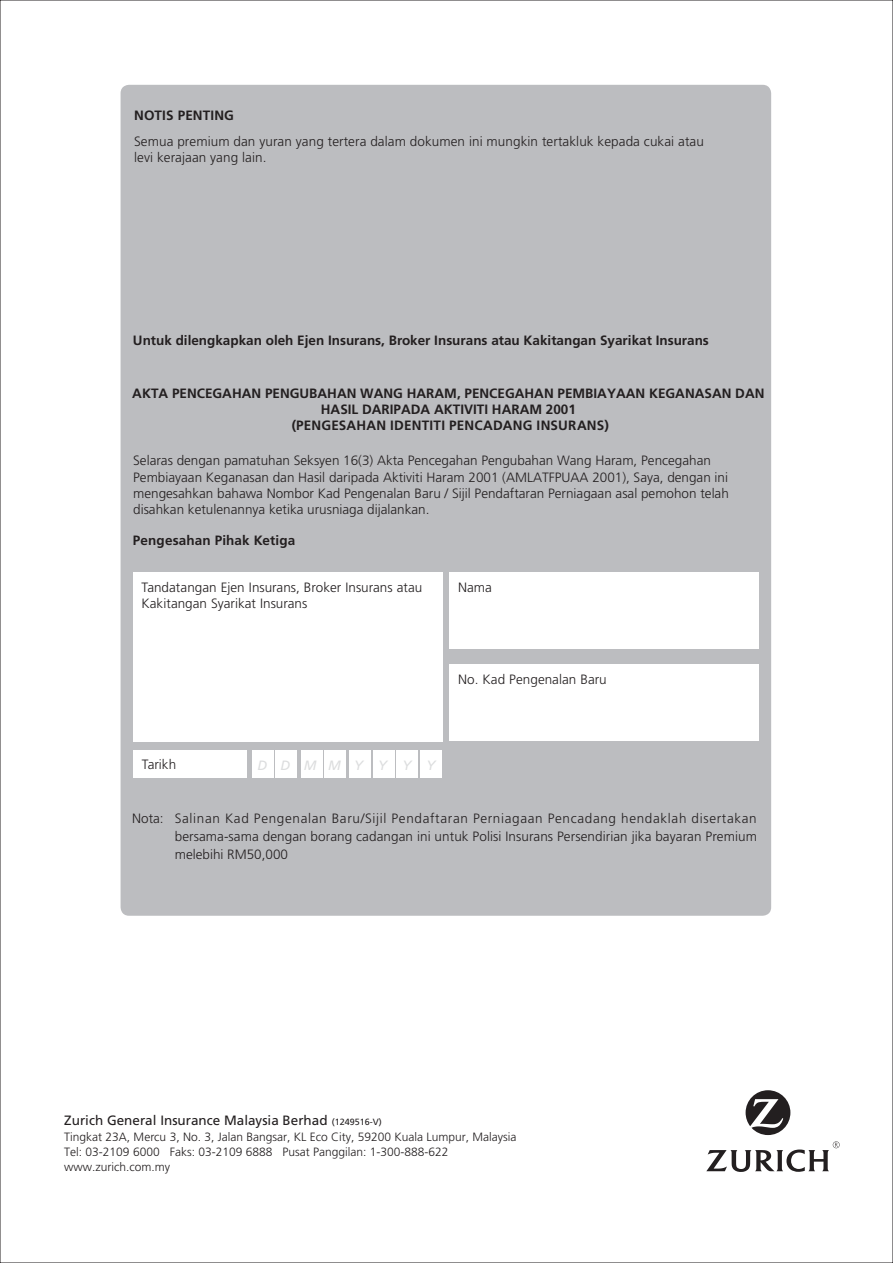
<style>
.page{position:relative;width:893px;height:1263px;background:#fff}
.page>*{position:absolute;margin:0;border:0;box-sizing:border-box;transform-origin:0 0}
.t1{font:300 13.5px/16.2px "Frutiger";color:#231f20}
.t2{font:700 13.5px/16.2px "Frutiger";color:#231f20;text-align:center}
.t3{font:13.5px "Frutiger";color:#231f20}
.t4{font:italic 13.5px "Frutiger";color:#dcddde}
.t5{font:300 12px/15px "Frutiger";color:#231f20}
.s1{font-size:9px}
</style>
<div class="page">
<div style="left:121px;top:85px;width:650px;height:831px;background:#bcbdc0;border-radius:9px"></div>
<div style="left:252px;top:750px;width:21px;height:28px;background:#fff"></div>
<div style="left:275px;top:750px;width:22px;height:28px;background:#fff"></div>
<div style="left:301px;top:750px;width:21px;height:28px;background:#fff"></div>
<div style="left:324px;top:750px;width:21px;height:28px;background:#fff"></div>
<div style="left:350px;top:750px;width:21px;height:28px;background:#fff"></div>
<div style="left:373px;top:750px;width:21px;height:28px;background:#fff"></div>
<div style="left:396px;top:750px;width:22px;height:28px;background:#fff"></div>
<div style="left:420px;top:750px;width:21px;height:28px;background:#fff"></div>
<div style="left:133px;top:750px;width:114px;height:28px;background:#fff"></div>
<div style="left:133px;top:572px;width:310px;height:169px;background:#fff"></div>
<div style="left:449px;top:572px;width:310px;height:77px;background:#fff"></div>
<div style="left:449px;top:664px;width:310px;height:77px;background:#fff"></div>
<svg style="left:746px;top:1090px;width:44px;height:45px"></svg>
<svg style="left:706px;top:1141px;width:134px;height:31px"></svg>
<p class="t2" style="left:134px;top:107px;width:101px">NOTIS PENTING</p>
<p class="t1" style="left:134px;top:133px;width:571px">Semua premium dan yuran yang tertera dalam dokumen ini mungkin tertakluk kepada cukai atau levi kerajaan yang lain.</p>
<p class="t2" style="left:133px;top:332px;width:577px">Untuk dilengkapkan oleh Ejen Insurans, Broker Insurans atau Kakitangan Syarikat Insurans</p>
<p class="t2" style="left:132px;top:385px;width:634px">AKTA PENCEGAHAN PENGUBAHAN WANG HARAM, PENCEGAHAN PEMBIAYAAN KEGANASAN DAN<br>HASIL DARIPADA AKTIVITI HARAM 2001<br>(PENGESAHAN IDENTITI PENCADANG INSURANS)</p>
<p class="t1" style="left:133px;top:453px;width:597px">Selaras dengan pamatuhan Seksyen 16(3) Akta Pencegahan Pengubahan Wang Haram, Pencegahan Pembiayaan Keganasan dan Hasil daripada Aktiviti Haram 2001 (AMLATFPUAA 2001), Saya, dengan ini mengesahkan bahawa Nombor Kad Pengenalan Baru / Sijil Pendaftaran Perniagaan asal pemohon telah disahkan ketulenannya ketika urusniaga dijalankan.</p>
<p class="t2" style="left:133px;top:532px;width:164px">Pengesahan Pihak Ketiga</p>
<p class="t1" style="left:141px;top:579px;width:282px">Tandatangan Ejen Insurans, Broker Insurans atau<br>Kakitangan Syarikat Insurans</p>
<p class="t1" style="left:458px;top:579px;width:35px">Nama</p>
<p class="t1" style="left:142px;top:756px;width:36px">Tarikh</p>
<p class="t1" style="left:458px;top:671px;width:150px">No. Kad Pengenalan Baru</p>
<p class="t4" style="left:257px;top:758px;width:179px">D D M M Y Y Y Y</p>
<p class="t1" style="left:175px;top:809px;width:584px;line-height:18px;text-align:justify;text-indent:-43px">Nota: Salinan Kad Pengenalan Baru/Sijil Pendaftaran Perniagaan Pencadang hendaklah disertakan bersama-sama dengan borang cadangan ini untuk Polisi Insurans Persendirian jika bayaran Premium melebihi RM50,000</p>
<p class="t3" style="left:64px;top:1112px;width:319px">Zurich General Insurance Malaysia Berhad <span class="s1">(1249516-V)</span></p>
<p class="t5" style="left:64px;top:1130px;width:454px">Tingkat 23A, Mercu 3, No. 3, Jalan Bangsar, KL Eco City, 59200 Kuala Lumpur, Malaysia<br>Tel: 03-2109 6000 Faks: 03-2109 6888 Pusat Panggilan: 1-300-888-622 www.zurich.com.my</p>
</div>
